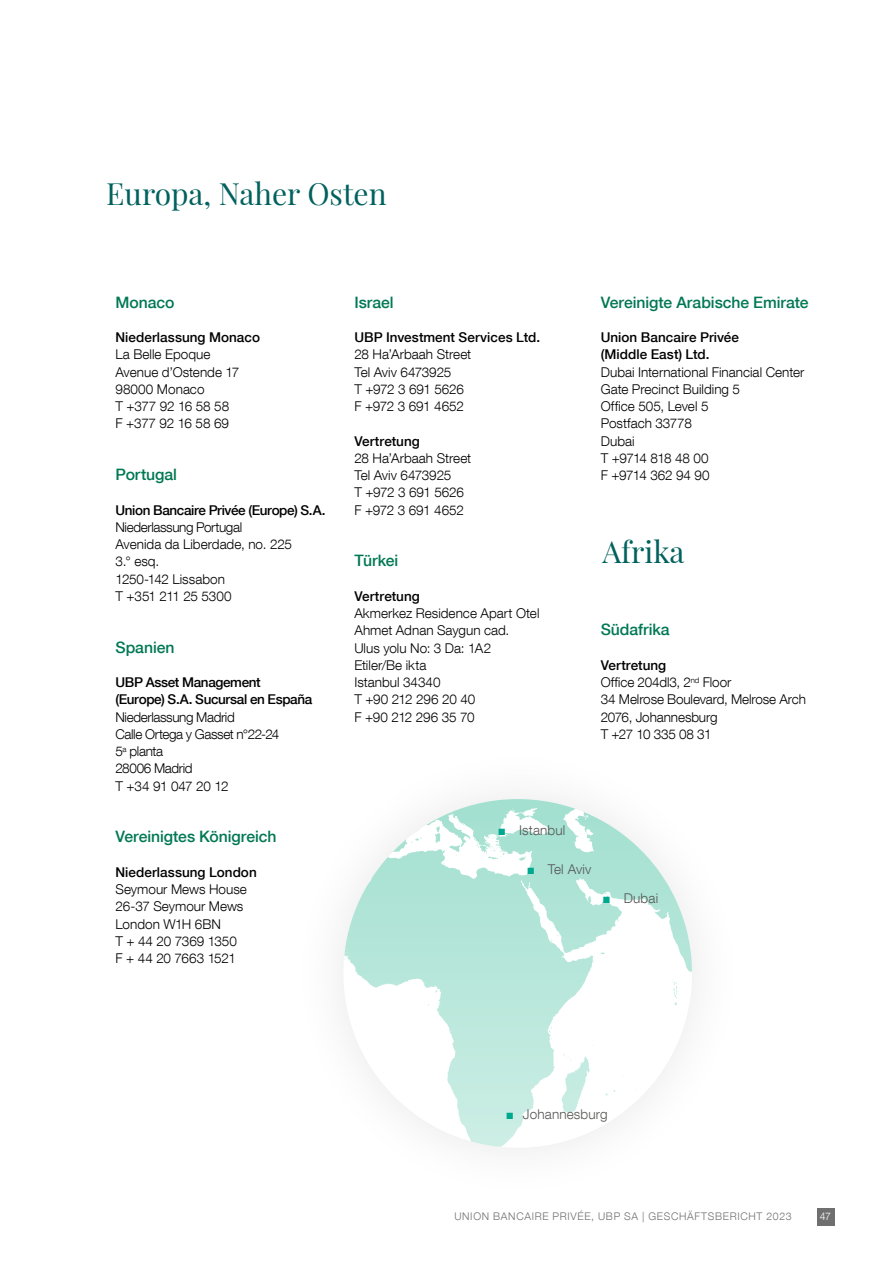
<style>
.page{position:relative;width:893px;height:1263px;background:#fff}
.page>*{position:absolute;margin:0;border:0;box-sizing:border-box;transform-origin:0 0}
.t1{font:30px "Playfair Display";color:#00615d}
.t2{font:500 15.75px "Helvetica Neue LT Com";letter-spacing:-.005em;color:#007853}
.t3{font:300 13.5px/17.2px "Helvetica Neue LT Com";letter-spacing:-.005em;color:#000}
.t4{font:500 13.5px/17.2px "Helvetica Neue LT Com";color:#000}
.t5{font:300 13.5px/17.2px "Helvetica Neue LT Com";letter-spacing:-.03em;color:#000}
.t6{font:500 13.5px/17.2px "Helvetica Neue LT Com";letter-spacing:-.025em;color:#000}
.t7{font:300 13.5px "Helvetica Neue LT Com";letter-spacing:.01em;color:#575756}
.t8{font:500 13.5px "Helvetica Neue LT Com";letter-spacing:-.03em;color:#000}
.t9{font:300 10.5px "Helvetica Neue LT Com";letter-spacing:.065em;color:#706f6f}
.t10{font:300 10.5px "Helvetica Neue LT Com";color:#fff}
.s1{font-weight:500}
.s2{font-family:"Arial";font-weight:400;color:#00a88f}
</style>
<div class="page">
<svg style="left:343px;top:799px;width:349px;height:349px"></svg>
<div style="left:817px;top:1208px;width:17px;height:17px;background:#706f6f"></div>
<h1 class="t1" style="left:106px;top:170px;width:282px">Europa, Naher Osten</h1>
<p class="t2" style="left:116px;top:293px;width:60px">Monaco</p>
<p class="t4" style="left:116px;top:329px;width:146px">Niederlassung Monaco</p>
<p class="t3" style="left:116px;top:346px;width:125px">La Belle Epoque<br>Avenue d’Ostende 17<br>98000 Monaco<br>T +377 92 16 58 58<br>F +377 92 16 58 69</p>
<p class="t2" style="left:116px;top:465px;width:63px">Portugal</p>
<p class="t8" style="left:116px;top:502px;width:211px">Union Bancaire Privée (Europe) S.A.</p>
<p class="t3" style="left:116px;top:518px;width:178px">Niederlassung Portugal<br>Avenida da Liberdade, no. 225<br>3.° esq.<br>1250-142 Lissabon<br>T +351 211 25 5300</p>
<p class="t2" style="left:116px;top:638px;width:61px">Spanien</p>
<p class="t6" style="left:116px;top:674px;width:198px">UBP Asset Management (Europe) S.A. Sucursal en España</p>
<p class="t5" style="left:116px;top:708px;width:165px">Niederlassung Madrid<br>Calle Ortega y Gasset n°22-24<br>5<sup>a</sup> planta<br>28006 Madrid<br>T +34 91 047 20 12</p>
<p class="t2" style="left:116px;top:827px;width:163px">Vereinigtes Königreich</p>
<p class="t4" style="left:116px;top:863px;width:143px">Niederlassung London</p>
<p class="t3" style="left:116px;top:880px;width:133px">Seymour Mews House<br>26-37 Seymour Mews<br>London W1H 6BN<br>T + 44 20 7369 1350<br>F + 44 20 7663 1521</p>
<p class="t2" style="left:354px;top:293px;width:41px">Israel</p>
<p class="t4" style="left:354px;top:329px;width:187px">UBP Investment Services Ltd.</p>
<p class="t3" style="left:354px;top:346px;width:118px">28 Ha’Arbaah Street<br>Tel Aviv 6473925<br>T +972 3 691 5626<br>F +972 3 691 4652</p>
<p class="t4" style="left:354px;top:432px;width:67px">Vertretung</p>
<p class="t3" style="left:354px;top:449px;width:118px">28 Ha’Arbaah Street<br>Tel Aviv 6473925<br>T +972 3 691 5626<br>F +972 3 691 4652</p>
<p class="t2" style="left:354px;top:551px;width:45px">Türkei</p>
<p class="t4" style="left:354px;top:587px;width:67px">Vertretung</p>
<p class="t3" style="left:354px;top:604px;width:187px">Akmerkez Residence Apart Otel<br>Ahmet Adnan Saygun cad.<br>Ulus yolu No: 3 Da: 1A2<br>Etiler/Be ikta<br>Istanbul 34340<br>T +90 212 296 20 40<br>F +90 212 296 35 70</p>
<p class="t2" style="left:601px;top:293px;width:209px">Vereinigte Arabische Emirate</p>
<p class="t4" style="left:601px;top:329px;width:140px">Union Bancaire Privée (Middle East) Ltd.</p>
<p class="t3" style="left:601px;top:363px;width:205px">Dubai International Financial Center<br>Gate Precinct Building 5<br>Office 505, Level 5<br>Postfach 33778<br>Dubai<br>T +9714 818 48 00<br>F +9714 362 94 90</p>
<h1 class="t1" style="left:602px;top:528px;width:84px">Afrika</h1>
<p class="t2" style="left:601px;top:620px;width:70px">Südafrika</p>
<p class="t3" style="left:601px;top:656px;width:207px"><span class="s1">Vertretung<br></span>Office 204dl3, 2<sup>nd</sup> Floor<br>34 Melrose Boulevard, Melrose Arch<br>2076, Johannesburg<br>T +27 10 335 08 31</p>
<p class="t7" style="left:498px;top:822px;width:69px"><span class="s2">■</span> Istanbul</p>
<p class="t7" style="left:527px;top:861px;width:66px"><span class="s2">■</span> Tel Aviv</p>
<p class="t7" style="left:603px;top:889px;width:57px"><span class="s2">■</span> Dubai</p>
<p class="t7" style="left:506px;top:1106px;width:103px"><span class="s2">■</span> Johannesburg</p>
<p class="t9" style="left:454px;top:1210px;width:339px">UNION BANCAIRE PRIVÉE, UBP SA | GESCHÄFTSBERICHT 2023</p>
<p class="t10" style="left:820px;top:1210px;width:13px">47</p>
</div>
